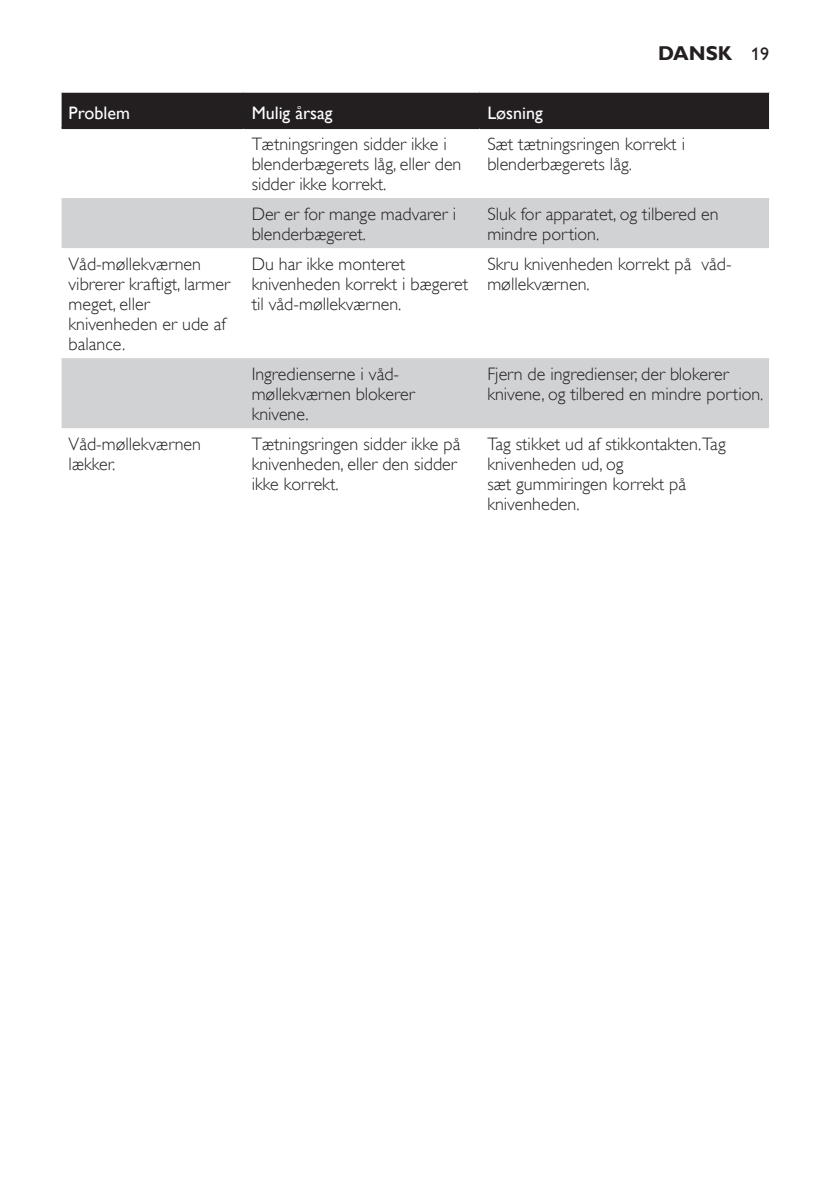
<style>
.page{position:relative;width:840px;height:1191px;background:#fff}
.page>*{position:absolute;margin:0;border:0;box-sizing:border-box;transform-origin:0 0}
.t1{font:700 20px "Gill Sans Alt One WGL";color:#231f20}
.t2{font:18px/20px "Gill Sans Alt One WGL Light";color:#231f20}
.t3{font:18px "Gill Sans Alt One WGL";color:#fff}
.s1{font-weight:400;font-size:18px}
</style>
<div class="page">
<div style="left:62px;top:93px;width:706px;height:34px;background:#231f20"></div>
<svg style="left:62px;top:198px;width:706px;height:230px;fill:#d1d2d4"></svg>
<hr style="left:62px;top:127px;width:181px;height:2px;background:#231f20">
<hr style="left:243px;top:127px;width:236px;height:2px;background:#231f20">
<hr style="left:479px;top:127px;width:289px;height:2px;background:#231f20">
<p class="t1" style="left:657px;top:40px;width:112px">DanSk <span class="s1">19</span></p>
<p class="t3" style="left:69px;top:101px;width:63px">Problem</p>
<p class="t3" style="left:251px;top:101px;width:82px">Mulig årsag</p>
<p class="t3" style="left:487px;top:101px;width:57px">Løsning</p>
<p class="t2" style="left:251px;top:134px;width:211px">Tætningsringen sidder ikke i blenderbægerets låg, eller den sidder ikke korrekt.</p>
<p class="t2" style="left:487px;top:134px;width:199px">Sæt tætningsringen korrekt i blenderbægerets låg.</p>
<p class="t2" style="left:251px;top:204px;width:206px">Der er for mange madvarer i blenderbægeret.</p>
<p class="t2" style="left:487px;top:204px;width:233px">Sluk for apparatet, og tilbered en mindre portion.</p>
<p class="t2" style="left:69px;top:254px;width:163px">Våd-møllekværnen vibrerer kraftigt, larmer meget, eller knivenheden er ude af balance.</p>
<p class="t2" style="left:251px;top:254px;width:218px">Du har ikke monteret knivenheden korrekt i bægeret til våd-møllekværnen.</p>
<p class="t2" style="left:487px;top:254px;width:246px">Skru knivenheden korrekt på våd&shy;møllekværnen.</p>
<p class="t2" style="left:251px;top:364px;width:164px">Ingredienserne i våd&shy;møllekværnen blokerer knivene.</p>
<p class="t2" style="left:487px;top:364px;width:277px">Fjern de ingredienser, der blokerer knivene, og tilbered en mindre portion.</p>
<p class="t2" style="left:69px;top:434px;width:134px">Våd-møllekværnen lækker.</p>
<p class="t2" style="left:251px;top:434px;width:210px">Tætningsringen sidder ikke på knivenheden, eller den sidder ikke korrekt.</p>
<p class="t2" style="left:487px;top:434px;width:240px">Tag stikket ud af stikkontakten.Tag knivenheden ud, og<br>sæt gummiringen korrekt på knivenheden.</p>
</div>
